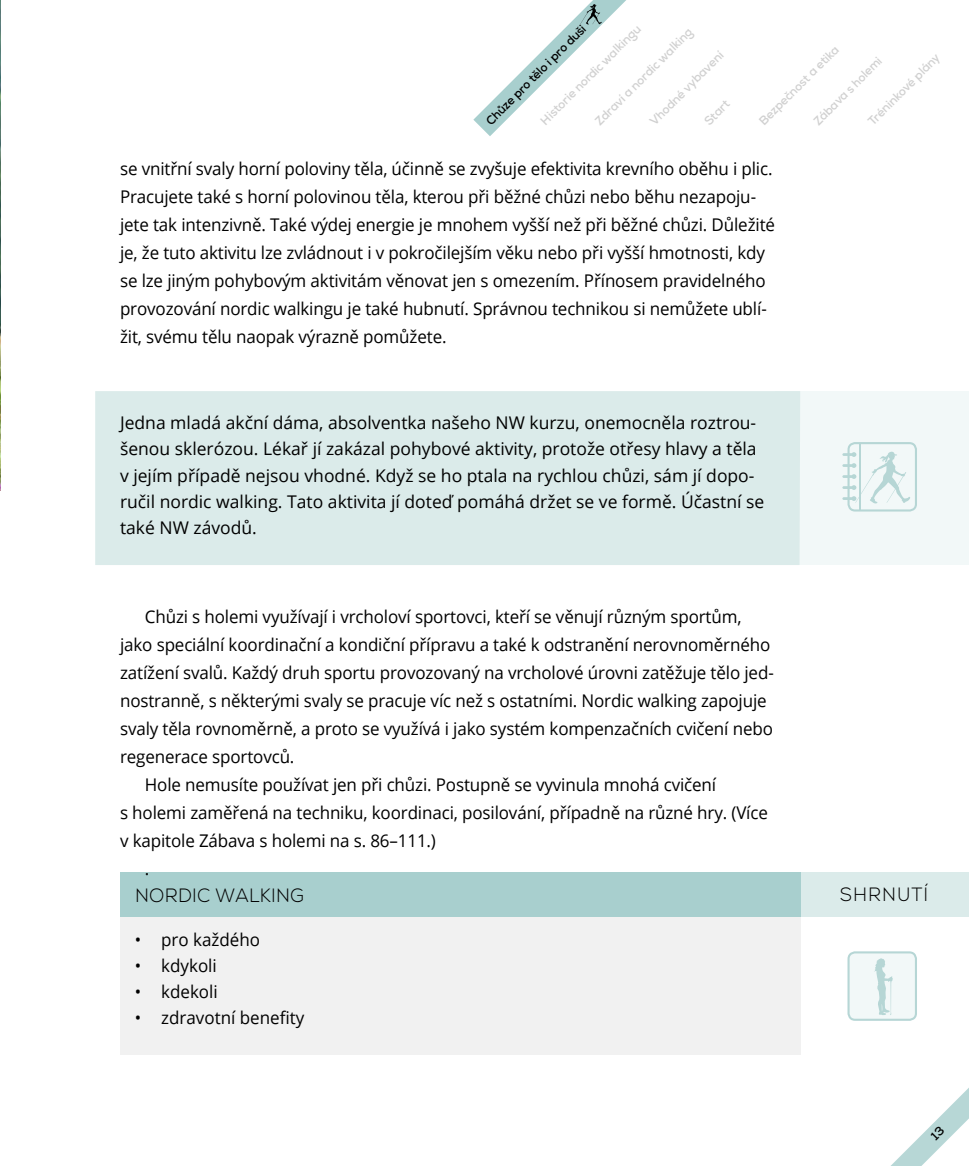
<style>
.page{position:relative;width:969px;height:1166px;background:#fff}
.page>*{position:absolute;margin:0;border:0;box-sizing:border-box;transform-origin:0 0}
.t1{font:300 19.25px "Nexa";letter-spacing:.015em;color:#000}
.t2{font:17.5px/28px "Open Sans";letter-spacing:-.01em;color:#000}
.t3{font:700 12.25px "Nexa";color:#d0d0d0}
.t4{font:700 12.25px "Nexa";color:#000}
.t5{font:700 12.25px "Nexa";color:#d0d0d0;scale:.96 1}
</style>
<div class="page">
<div style="left:120px;top:917px;width:680px;height:138px;background:#f1f1f1"></div>
<img style="left:0;top:0;width:1px;height:490px">
<div style="left:775px;top:391px;width:193px;height:174px;background:#f2f8f8"></div>
<div style="left:95px;top:391px;width:705px;height:174px;background:#dbebea"></div>
<div style="left:773px;top:872px;width:195px;height:45px;background:#dbebea"></div>
<div style="left:120px;top:872px;width:680px;height:45px;background:#a8cfce"></div>
<svg style="left:473px;top:0;width:153px;height:136px"></svg>
<div style="left:848px;top:952px;width:67px;height:68px;background:#f2f8f8;border-radius:7px"></div>
<div style="left:847px;top:951px;width:69px;height:70px;border:2px solid #b6d6d5;border-radius:7px"></div>
<svg style="left:874px;top:958px;width:18px;height:57px"></svg>
<div style="left:847px;top:442px;width:69px;height:69px;border:2px solid #b6d6d5;border-radius:7px"></div>
<hr style="left:858px;top:443px;width:2px;height:67px;background:#b6d6d5">
<svg style="left:842px;top:452px;width:68px;height:51px"></svg>
<svg style="left:891px;top:1089px;width:77px;height:77px"></svg>
<p class="t4" style="left:482px;top:117px;width:137px;rotate:-45deg">Chůze pro tělo i pro duši</p>
<p class="t3" style="left:537px;top:117px;width:138px;rotate:-45deg">Historie nordic walkingu</p>
<p class="t3" style="left:591px;top:117px;width:133px;rotate:-45deg">Zdraví a nordic walking</p>
<p class="t3" style="left:646px;top:117px;width:100px;rotate:-45deg">Vhodné vybavení</p>
<p class="t3" style="left:700px;top:117px;width:31px;rotate:-45deg">Start</p>
<p class="t3" style="left:755px;top:117px;width:109px;rotate:-45deg">Bezpečnost a etika</p>
<p class="t3" style="left:864px;top:117px;width:97px;rotate:-45deg">Tréninkové plány</p>
<p class="t5" style="left:809px;top:117px;width:96px;rotate:-45deg">Zábava s holemi</p>
<p class="t2" style="left:120px;top:154px;width:656px">se vnitřní svaly horní poloviny těla, účinně se zvyšuje efektivita krevního oběhu i plic.<br>Pracujete také s horní polovinou těla, kterou při běžné chůzi nebo běhu nezapoju&shy;jete tak intenzivně. Také výdej energie je mnohem vyšší než při běžné chůzi. Důležité je, že tuto aktivitu lze zvládnout i v pokročilejším věku nebo při vyšší hmotnosti, kdy se lze jiným pohybovým aktivitám věnovat jen s omezením. Přínosem pravidelného provozování nordic walkingu je také hubnutí. Správnou technikou si nemůžete ublí&shy;žit, svému tělu naopak výrazně pomůžete.</p>
<p class="t2" style="left:120px;top:409px;width:645px;line-height:26.2px">Jedna mladá akční dáma, absolventka našeho NW kurzu, onemocněla roztrou&shy;šenou sklerózou. Lékař jí zakázal pohybové aktivity, protože otřesy hlavy a těla v jejím případě nejsou vhodné. Když se ho ptala na rychlou chůzi, sám jí dopo&shy;ručil nordic walking. Tato aktivita jí doteď pomáhá držet se ve formě. Účastní se také NW závodů.</p>
<p class="t2" style="left:145px;top:602px;width:598px">Chůzi s holemi využívají i vrcholoví sportovci, kteří se věnují různým sportům,</p>
<p class="t2" style="left:120px;top:630px;width:651px">jako speciální koordinační a kondiční přípravu a také k odstranění nerovnoměrného</p>
<p class="t2" style="left:120px;top:658px;width:655px">zatížení svalů. Každý druh sportu provozovaný na vrcholové úrovni zatěžuje tělo jed-</p>
<p class="t2" style="left:120px;top:686px;width:648px">nostranně, s některými svaly se pracuje víc než s ostatními. Nordic walking zapojuje</p>
<p class="t2" style="left:120px;top:714px;width:654px">svaly těla rovnoměrně, a proto se využívá i jako systém kompenzačních cvičení nebo</p>
<p class="t2" style="left:120px;top:742px;width:176px">regenerace sportovců.</p>
<p class="t2" style="left:145px;top:770px;width:572px">Hole nemusíte používat jen při chůzi. Postupně se vyvinula mnohá cvičení</p>
<p class="t2" style="left:120px;top:798px;width:649px">s holemi zaměřená na techniku, koordinaci, posilování, případně na různé hry. (Více</p>
<p class="t2" style="left:120px;top:826px;width:317px">v kapitole Zábava s holemi na s. 86–111.)</p>
<p class="t2" style="left:145px;top:854px;width:6px">.</p>
<p class="t1" style="left:135px;top:884px;width:171px">NORDIC WALKING</p>
<p class="t1" style="left:839px;top:883px;width:90px">SH RNUTÍ</p>
<p class="t2" style="left:135px;top:925px;width:127px">• pro každého</p>
<p class="t2" style="left:135px;top:951px;width:83px">• kdykoli</p>
<p class="t2" style="left:135px;top:977px;width:84px">• kdekoli</p>
<p class="t2" style="left:135px;top:1003px;width:171px">• zdravotní benefity</p>
</div>
